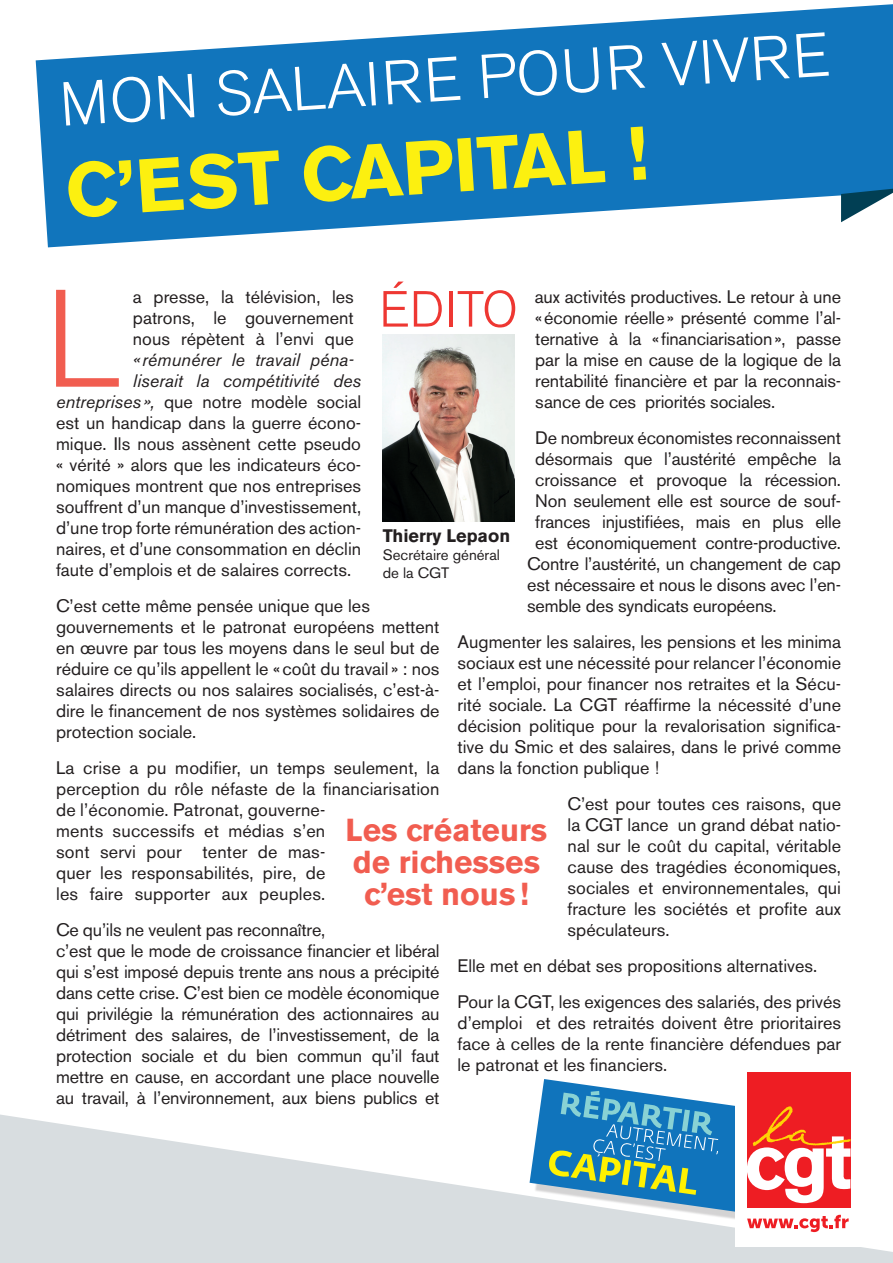
<style>
.page{position:relative;width:893px;height:1263px;background:#fff}
.page>*{position:absolute;margin:0;border:0;box-sizing:border-box;transform-origin:0 0}
.t1{font:300 136.95px "Akzidenz Grotesk BE";color:#f15d50}
.t2{font:700 75px "Akzidenz Grotesk BE";color:#fcf010}
.t3{font:300 61.5px "Akzidenz Grotesk BE";color:#fff}
.t4{font:300 50.25px "Akzidenz Grotesk BE";color:#ee3732}
.t5{font:700 31.5px/31.5px "Akzidenz Grotesk BE";color:#f15d50;text-align:center}
.t6{font:18px/21px "Akzidenz Grotesk BE";color:#231f20;text-align:justify}
.t7{font:italic 18px "Akzidenz Grotesk BE";color:#231f20}
.t8{font:700 18px "Akzidenz Grotesk BE";color:#231f20}
.t9{font:15px/18px "Akzidenz Grotesk BE";color:#231f20}
.s1{font-style:italic}
</style>
<div class="page">
<svg style="left:0;top:1114px;width:893px;height:149px;fill:#d8dde0"></svg>
<svg style="left:36px;top:4px;width:857px;height:243px;fill:#1175bc"></svg>
<svg style="left:841px;top:189px;width:52px;height:33px"></svg>
<img style="left:382px;top:335px;width:132px;height:187px">
<div style="left:735px;top:1059px;width:128px;height:188px;background:#fff"></div>
<div style="left:747px;top:1072px;width:103px;height:136px;background:#ee1d23"></div>
<svg style="left:530px;top:1079px;width:320px;height:153px"></svg>
<h3 class="t3" style="left:57px;top:72px;width:773px;rotate:-4deg">Mon salaire pour vivre</h3>
<h2 class="t2" style="left:63px;top:149px;width:585px;rotate:-4deg">C’EST CAPITAL !</h2>
<h3 class="t4" style="left:379px;top:281px;width:140px">édito</h3>
<h1 class="t1" style="left:45px;top:262px;width:78px">L</h1>
<p class="t6" style="left:133px;top:286px;width:222px">a presse, la télévision, les patrons, le gouvernement nous répètent à l’envi que</p>
<p class="t6" style="left:535px;top:286px;width:308px">aux activités productives. Le retour à une «économie réelle» présenté comme l’al&shy;ternative à la «financiarisation», passe par la mise en cause de la logique de la rentabilité financière et par la reconnais&shy;sance de ces priorités sociales.</p>
<p class="t6" style="left:535px;top:427px;width:307px">De nombreux économistes reconnaissent</p>
<p class="t6" style="left:535px;top:448px;width:307px">désormais que l’austérité empêche la</p>
<p class="t6" style="left:535px;top:469px;width:307px">croissance et provoque la récession.</p>
<p class="t6" style="left:535px;top:490px;width:307px">Non seulement elle est source de souf-</p>
<p class="t6" style="left:535px;top:511px;width:307px">frances injustifiées, mais en plus elle</p>
<p class="t6" style="left:535px;top:532px;width:307px">est économiquement contre-productive.</p>
<p class="t6" style="left:527px;top:553px;width:315px">Contre l’austérité, un changement de cap</p>
<p class="t6" style="left:527px;top:574px;width:315px">est nécessaire et nous le disons avec l’en-</p>
<p class="t6" style="left:527px;top:595px;width:251px">semble des syndicats européens.</p>
<p class="t6" style="left:458px;top:631px;width:385px">Augmenter les salaires, les pensions et les minima sociaux est une nécessité pour relancer l’économie et l’emploi, pour financer nos retraites et la Sécu&shy;rité sociale. La CGT réaffirme la nécessité d’une décision politique pour la revalorisation significa&shy;tive du Smic et des salaires, dans le privé comme dans la fonction publique !</p>
<p class="t6" style="left:568px;top:793px;width:275px">C’est pour toutes ces raisons, que la CGT lance un grand débat natio&shy;nal sur le coût du capital, véritable cause des tragédies économiques, sociales et environnementales, qui fracture les sociétés et profite aux spéculateurs.</p>
<p class="t6" style="left:458px;top:948px;width:385px;line-height:36px">Elle met en débat ses propositions alternatives.<br>Pour la CGT, les exigences des salariés, des privés</p>
<p class="t6" style="left:458px;top:1012px;width:385px">d’emploi et des retraités doivent être prioritaires face à celles de la rente financière défendues par le patronat et les financiers.</p>
<p class="t7" style="left:133px;top:349px;width:222px">«rémunérer le travail péna-</p>
<p class="t7" style="left:133px;top:370px;width:230px">liserait la compétitivité des</p>
<p class="t6" style="left:56px;top:391px;width:307px"><span class="s1">entreprises »,</span> que notre modèle social</p>
<p class="t6" style="left:56px;top:412px;width:307px">est un handicap dans la guerre écono-</p>
<p class="t6" style="left:56px;top:433px;width:306px">mique. Ils nous assènent cette pseudo</p>
<p class="t6" style="left:56px;top:454px;width:307px">« vérité » alors que les indicateurs éco-</p>
<p class="t6" style="left:56px;top:475px;width:307px">nomiques montrent que nos entreprises</p>
<p class="t6" style="left:56px;top:496px;width:307px">souffrent d’un manque d’investissement,</p>
<p class="t6" style="left:56px;top:517px;width:306px">d’une trop forte rémunération des action-</p>
<p class="t6" style="left:56px;top:538px;width:307px">naires, et d’une consommation en déclin</p>
<p class="t6" style="left:56px;top:559px;width:297px">faute d’emplois et de salaires corrects.</p>
<p class="t6" style="left:56px;top:595px;width:385px;text-align:left">C’est cette même pensée unique que les gouvernements et le patronat européens mettent en œuvre par tous les moyens dans le seul but de réduire ce qu’ils appellent le «coût du travail» : nos salaires directs ou nos salaires socialisés, c’est-à&shy;dire le financement de nos systèmes solidaires de protection sociale.</p>
<p class="t6" style="left:56px;top:757px;width:385px;text-align:left">La crise a pu modifier, un temps seulement, la perception du rôle néfaste de la financiarisation de l’économie. Patronat, gouverne-<br>ments successifs et médias s’en<br>sont servi pour tenter de mas-<br>quer les responsabilités, pire, de<br>les faire supporter aux peuples.</p>
<p class="t6" style="left:56px;top:919px;width:385px;text-align:left">Ce qu’ils ne veulent pas reconnaître,<br>c’est que le mode de croissance financier et libéral qui s’est imposé depuis trente ans nous a précipité dans cette crise. C’est bien ce modèle économique qui privilégie la rémunération des actionnaires au détriment des salaires, de l’investissement, de la protection sociale et du bien commun qu’il faut mettre en cause, en accordant une place nouvelle au travail, à l’environnement, aux biens publics et</p>
<p class="t8" style="left:383px;top:525px;width:129px">Thierry Lepaon</p>
<p class="t9" style="left:383px;top:546px;width:119px">Secrétaire général de la CGT</p>
<h3 class="t5" style="left:346px;top:815px;width:203px">Les créateurs de richesses c’est nous!</h3>
</div>
